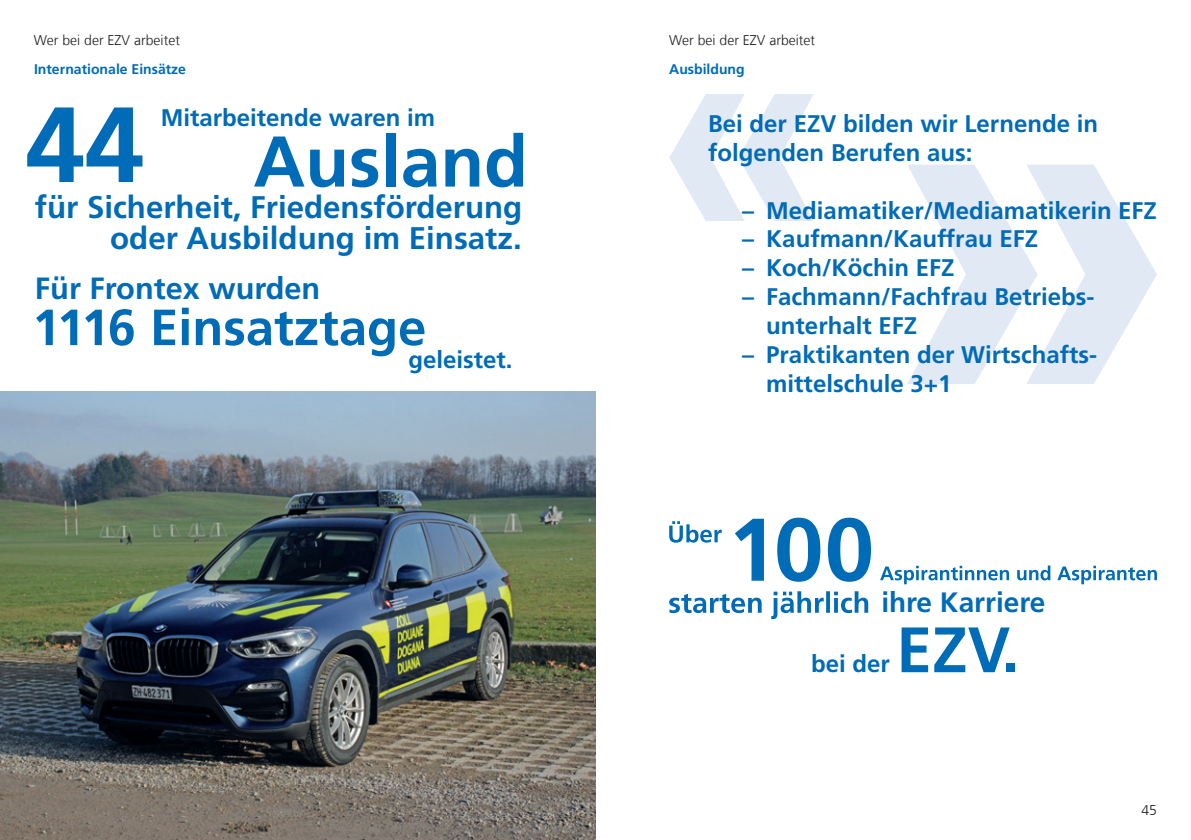
<style>
.page{position:relative;width:1191px;height:840px;background:#fff}
.page>*{position:absolute;margin:0;border:0;box-sizing:border-box;transform-origin:0 0}
.t1{font:700 106.6px "Frutiger LT Com";color:#006bb6}
.t2{font:700 88.8px "Frutiger LT Com";color:#006bb6}
.t3{font:700 71.6px "Frutiger LT Com";color:#006bb6}
.t4{font:700 64px "Frutiger LT Com";color:#006bb6}
.t5{font:700 50.8px "Frutiger LT Com";color:#006bb6}
.t6{font:700 31.2px "Frutiger LT Com";color:#006bb6}
.t7{font:700 30.6px "Frutiger LT Com";color:#006bb6}
.t8{font:700 28px "Frutiger LT Com";color:#006bb6}
.t9{font:700 24px/28.8px "Frutiger LT Com";color:#006bb6}
.t10{font:300 14px "Frutiger LT Com";color:#231f20}
.Grundschrift{font:700 14px "Frutiger LT Com";color:#006bb6}
</style>
<div class="page">
<img style="left:0;top:391px;width:595px;height:448px">
<svg style="left:907px;top:164px;width:250px;height:220px;fill:#e1e9f5"></svg>
<svg style="left:669px;top:94px;width:144px;height:127px"></svg>
<svg style="left:669px;top:521px;width:52px;height:21px"></svg>
<svg style="left:880px;top:565px;width:277px;height:19px"></svg>
<svg style="left:669px;top:591px;width:199px;height:27px"></svg>
<p class="t10" style="left:34px;top:32px;width:147px">Wer bei der EZV arbeitet</p>
<p class="Grundschrift" style="left:34px;top:61px;width:153px">Internationale Einsätze</p>
<p class="Grundschrift" style="left:669px;top:61px;width:77px">Ausbildung</p>
<p class="t10" style="left:669px;top:32px;width:147px">Wer bei der EZV arbeitet</p>
<p class="t1" style="left:26px;top:82px;width:120px">44</p>
<p class="t9" style="left:161px;top:103px;width:276px">Mitarbeitende waren im</p>
<p class="t3" style="left:253px;top:120px;width:276px">Ausland</p>
<p class="t6" style="left:35px;top:189px;width:489px">für Sicherheit, Friedensförderung</p>
<p class="t6" style="left:110px;top:220px;width:413px">oder Ausbildung im Einsatz.</p>
<p class="t7" style="left:35px;top:270px;width:287px">Für Frontex wurden</p>
<p class="t5" style="left:32px;top:297px;width:396px">1116 Einsatztage</p>
<p class="t9" style="left:408px;top:345px;width:106px">geleistet.</p>
<p class="t9" style="left:708px;top:109px;width:391px">Bei der EZV bilden wir Lernende in folgenden Berufen aus:</p>
<p class="t9" style="left:742px;top:196px;width:416px">– Mediamatiker/Mediamatikerin EFZ</p>
<p class="t9" style="left:742px;top:225px;width:297px">– Kaufmann/Kauffrau EFZ</p>
<p class="t9" style="left:742px;top:253px;width:214px">– Koch/Köchin EFZ</p>
<p class="t9" style="left:766px;top:282px;width:330px;text-indent:-24px">– Fachmann/Fachfrau Betriebs&shy;unterhalt EFZ</p>
<p class="t9" style="left:766px;top:340px;width:332px;text-indent:-24px">– Praktikanten der Wirtschafts&shy;mittelschule 3+1</p>
<p class="t2" style="left:728px;top:497px;width:148px">100</p>
<p class="t8" style="left:881px;top:585px;width:165px">ihre Karriere</p>
<p class="t9" style="left:811px;top:649px;width:80px">bei der</p>
<p class="t4" style="left:896px;top:612px;width:125px">EZV.</p>
<p class="t10" style="left:1141px;top:801px;width:17px">45</p>
</div>
